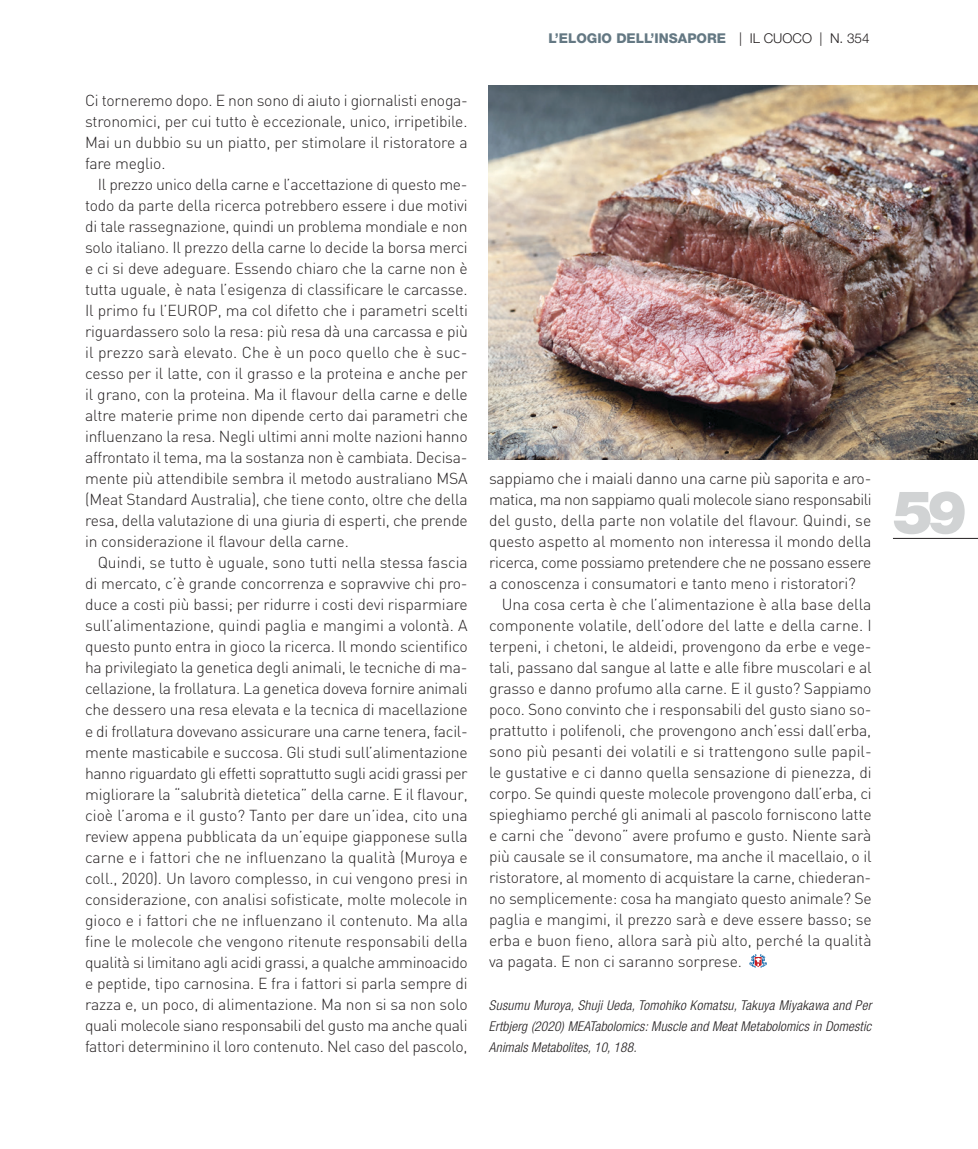
<style>
.page{position:relative;width:978px;height:1149px;background:#fff}
.page>*{position:absolute;margin:0;border:0;box-sizing:border-box;transform-origin:0 0}
.t1{font:900 60px "Helvetica Neue LT";color:#d1d3d4}
.t2{font:300 15.75px/21px "DIN";letter-spacing:-.01em;color:#231f20;text-align:justify}
.t3{font:italic 300 condensed 13.5px/21px "Helvetica Neue LT";letter-spacing:.015em;color:#231f20;text-align:justify}
.t4{font:800 13.5px "Helvetica Neue LT";color:#647883}
.s1{font-weight:300;color:#231f20}
</style>
<div class="page">
<hr style="left:893px;top:538px;width:85px;height:1px;background:#231f20">
<svg style="left:749px;top:954px;width:18px;height:13px"></svg>
<img style="left:489px;top:85px;width:489px;height:374px">
<p class="t2" style="left:85px;top:90px;width:384px">Ci torneremo dopo. E non sono di aiuto i giornalisti enoga&shy;stronomici, per cui tutto è eccezionale, unico, irripetibile.<br>Mai un dubbio su un piatto, per stimolare il ristoratore a fare meglio.</p>
<p class="t2" style="left:85px;top:174px;width:384px;text-indent:13px">Il prezzo unico della carne e l’accettazione di questo me&shy;todo da parte della ricerca potrebbero essere i due motivi di tale rassegnazione, quindi un problema mondiale e non solo italiano. Il prezzo della carne lo decide la borsa merci e ci si deve adeguare. Essendo chiaro che la carne non è tutta uguale, è nata l’esigenza di classificare le carcasse.<br>Il primo fu l’EUROP, ma col difetto che i parametri scelti riguardassero solo la resa: più resa dà una carcassa e più il prezzo sarà elevato. Che è un poco quello che è suc&shy;cesso per il latte, con il grasso e la proteina e anche per il grano, con la proteina. Ma il flavour della carne e delle altre materie prime non dipende certo dai parametri che influenzano la resa. Negli ultimi anni molte nazioni hanno affrontato il tema, ma la sostanza non è cambiata. Decisa&shy;mente più attendibile sembra il metodo australiano MSA (Meat Standard Australia), che tiene conto, oltre che della resa, della valutazione di una giuria di esperti, che prende in considerazione il flavour della carne.</p>
<p class="t2" style="left:85px;top:552px;width:384px;text-indent:13px">Quindi, se tutto è uguale, sono tutti nella stessa fascia di mercato, c’è grande concorrenza e sopravvive chi pro&shy;duce a costi più bassi; per ridurre i costi devi risparmiare sull’alimentazione, quindi paglia e mangimi a volontà. A questo punto entra in gioco la ricerca. Il mondo scientifico ha privilegiato la genetica degli animali, le tecniche di ma&shy;cellazione, la frollatura. La genetica doveva fornire animali che dessero una resa elevata e la tecnica di macellazione e di frollatura dovevano assicurare una carne tenera, facil&shy;mente masticabile e succosa. Gli studi sull’alimentazione hanno riguardato gli effetti soprattutto sugli acidi grassi per migliorare la “salubrità dietetica” della carne. E il flavour, cioè l’aroma e il gusto? Tanto per dare un’idea, cito una review appena pubblicata da un’equipe giapponese sulla carne e i fattori che ne influenzano la qualità (Muroya e coll., 2020). Un lavoro complesso, in cui vengono presi in considerazione, con analisi sofisticate, molte molecole in gioco e i fattori che ne influenzano il contenuto. Ma alla fine le molecole che vengono ritenute responsabili della qualità si limitano agli acidi grassi, a qualche amminoacido e peptide, tipo carnosina. E fra i fattori si parla sempre di razza e, un poco, di alimentazione. Ma non si sa non solo quali molecole siano responsabili del gusto ma anche quali fattori determinino il loro contenuto. Nel caso del pascolo,</p>
<p class="t4" style="left:548px;top:30px;width:323px">L’ELOGIO DELL’INSAPORE <span class="s1">| IL CUOCO | n. 354</span></p>
<p class="t2" style="left:489px;top:467px;width:384px">sappiamo che i maiali danno una carne più saporita e aro&shy;matica, ma non sappiamo quali molecole siano responsabili del gusto, della parte non volatile del flavour. Quindi, se questo aspetto al momento non interessa il mondo della ricerca, come possiamo pretendere che ne possano essere a conoscenza i consumatori e tanto meno i ristoratori?</p>
<p class="t2" style="left:489px;top:593px;width:384px;text-indent:13px">Una cosa certa è che l’alimentazione è alla base della componente volatile, dell’odore del latte e della carne. I terpeni, i chetoni, le aldeidi, provengono da erbe e vege&shy;tali, passano dal sangue al latte e alle fibre muscolari e al grasso e danno profumo alla carne. E il gusto? Sappiamo poco. Sono convinto che i responsabili del gusto siano so&shy;prattutto i polifenoli, che provengono anch’essi dall’erba, sono più pesanti dei volatili e si trattengono sulle papil&shy;le gustative e ci danno quella sensazione di pienezza, di corpo. Se quindi queste molecole provengono dall’erba, ci spieghiamo perché gli animali al pascolo forniscono latte e carni che “devono” avere profumo e gusto. Niente sarà più causale se il consumatore, ma anche il macellaio, o il ristoratore, al momento di acquistare la carne, chiederan&shy;no semplicemente: cosa ha mangiato questo animale? Se paglia e mangimi, il prezzo sarà e deve essere basso; se erba e buon fieno, allora sarà più alto, perché la qualità va pagata. E non ci saranno sorprese.</p>
<p class="t3" style="left:489px;top:994px;width:384px">Susumu Muroya, Shuji Ueda, Tomohiko Komatsu, Takuya Miyakawa and Per Ertbjerg (2020) MEATabolomics: Muscle and Meat Metabolomics in Domestic Animals Metabolites, 10, 188.</p>
<h1 class="t1" style="left:893px;top:476px;width:76px">59</h1>
</div>
